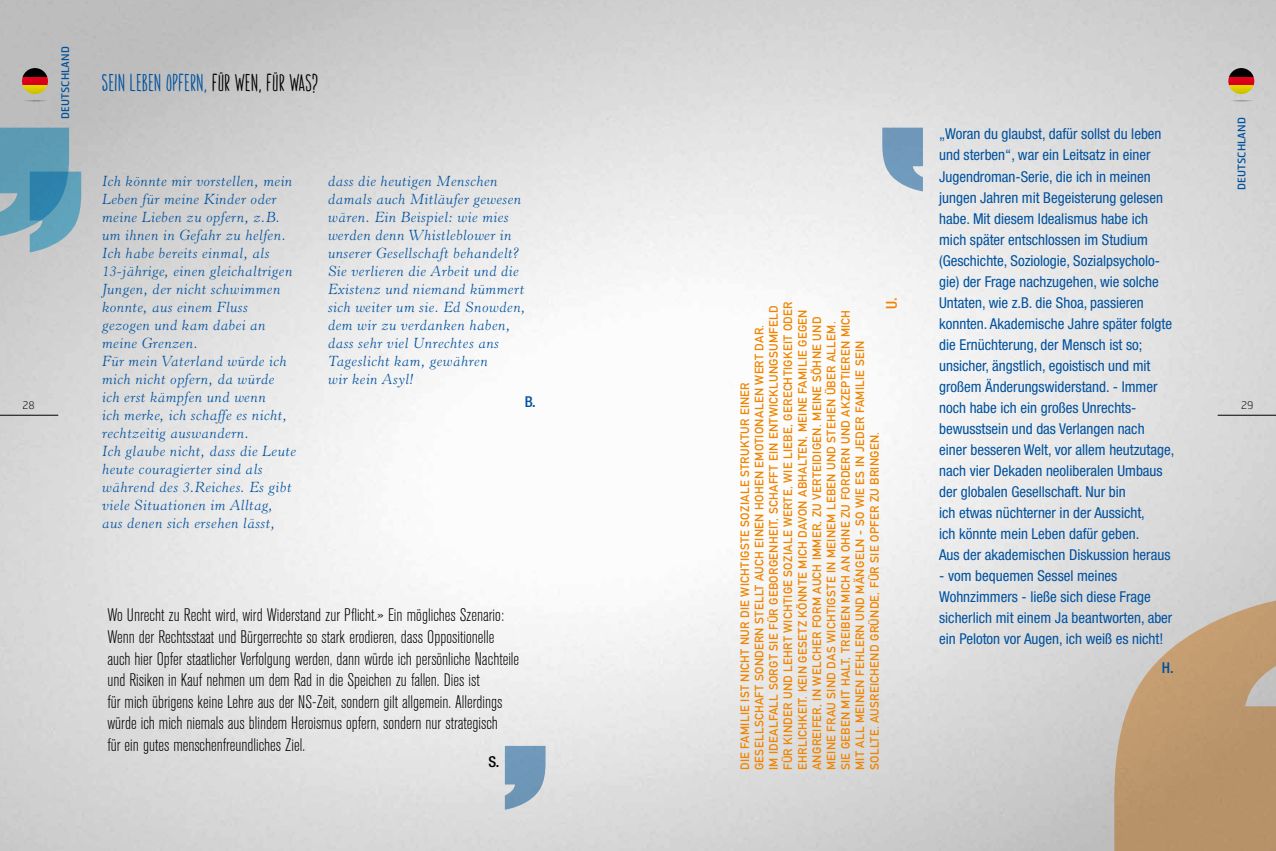
<style>
.page{position:relative;width:1276px;height:851px;background:#fff}
.page>*{position:absolute;margin:0;border:0;box-sizing:border-box;transform-origin:0 0}
.t1{font:700 22.5px "Amarelinha";letter-spacing:.04em;color:#00519e}
.t2{font:300 condensed 18px/21.6px "Akzidenz Grotesk BE";color:#000}
.t3{font:condensed 15px/21px "Helvetica Neue";color:#00519e}
.t4{font:italic 300 15px/18px "Horley Old Style";letter-spacing:.025em;color:#00519e}
.t5{font:500 condensed 15px "Helvetica Neue";color:#00519e}
.t6{font:500 condensed 15px "Helvetica Neue";color:#ef8400}
.t7{font:500 condensed 15px "Helvetica Neue";color:#000}
.t8{font:12px/14.4px "DIN Mittelschrift";letter-spacing:.025em;color:#ef8400}
.t9{font:10.5px "Hermes";letter-spacing:.135em;color:#00519e}
.t10{font:100 10.5px "Hermes";color:#000}
.s1{color:#000}
</style>
<div class="page">
<svg style="left:1114px;top:598px;width:162px;height:252px;background:#bfa180"></svg>
<svg style="left:0;top:128px;width:81px;height:124px;background:#6aa1b7"></svg>
<svg style="left:22px;top:68px;width:26px;height:9px"></svg>
<svg style="left:22px;top:85px;width:26px;height:9px"></svg>
<svg style="left:21px;top:99px;width:28px;height:3px"></svg>
<svg style="left:22px;top:68px;width:26px;height:26px"></svg>
<svg style="left:1228px;top:68px;width:26px;height:9px"></svg>
<svg style="left:1228px;top:85px;width:26px;height:9px"></svg>
<svg style="left:1227px;top:99px;width:28px;height:3px"></svg>
<svg style="left:1228px;top:68px;width:26px;height:26px"></svg>
<svg style="left:882px;top:128px;width:41px;height:63px;background:#86a7c3"></svg>
<svg style="left:505px;top:745px;width:40px;height:64px;background:#82a3bf"></svg>
<hr style="left:0;top:415px;width:58px;height:1px;background:#000">
<hr style="left:1217px;top:415px;width:59px;height:1px;background:#000">
<p class="t9" style="left:58px;top:119px;width:72px;rotate:-90deg">Deutschland</p>
<h1 class="t1" style="left:102px;top:70px;width:217px">SEIN LEBEN OPFERN, <span class="s1">FÜR WEN, FÜR WAS?</span></h1>
<p class="t9" style="left:1235px;top:190px;width:72px;rotate:-90deg">Deutschland</p>
<p class="t3" style="left:939px;top:123px;width:237px">„Woran du glaubst, dafür sollst du leben und sterben“, war ein Leitsatz in einer Jugendroman-Serie, die ich in meinen jungen Jahren mit Begeisterung gelesen habe. Mit diesem Idealismus habe ich mich später entschlossen im Studium (Geschichte, Soziologie, Sozialpsycholo&shy;gie) der Frage nachzugehen, wie solche Untaten, wie z.B. die Shoa, passieren konnten. Akademische Jahre später folgte die Ernüchterung, der Mensch ist so; unsicher, ängstlich, egoistisch und mit großem Änderungswiderstand. - Immer noch habe ich ein großes Unrechts&shy;bewusstsein und das Verlangen nach einer besseren Welt, vor allem heutzutage, nach vier Dekaden neoliberalen Umbaus der globalen Gesellschaft. Nur bin<br>ich etwas nüchterner in der Aussicht,<br>ich könnte mein Leben dafür geben.<br>Aus der akademischen Diskussion heraus</p>
<p class="t3" style="left:939px;top:564px;width:235px">- vom bequemen Sessel meines Wohnzimmers - ließe sich diese Frage sicherlich mit einem Ja beantworten, aber ein Peloton vor Augen, ich weiß es nicht!</p>
<p class="t5" style="left:1162px;top:659px;width:13px">H.</p>
<p class="t4" style="left:102px;top:172px;width:196px">Ich könnte mir vorstellen, mein<br>Leben für meine Kinder oder meine Lieben zu opfern, z.B. um ihnen in Gefahr zu helfen.<br>Ich habe bereits einmal, als<br>13-jährige, einen gleichaltrigen<br>Jungen, der nicht schwimmen konnte, aus einem Fluss gezogen und kam dabei an meine Grenzen.<br>Für mein Vaterland würde ich mich nicht opfern, da würde<br>ich erst kämpfen und wenn<br>ich merke, ich schaffe es nicht, rechtzeitig auswandern.<br>Ich glaube nicht, dass die Leute heute couragierter sind als während des 3.Reiches. Es gibt viele Situationen im Alltag, aus denen sich ersehen lässt,</p>
<p class="t4" style="left:328px;top:172px;width:199px">dass die heutigen Menschen damals auch Mitläufer gewesen wären. Ein Beispiel: wie mies werden denn Whistleblower in unserer Gesellschaft behandelt?<br>Sie verlieren die Arbeit und die<br>Existenz und niemand kümmert sich weiter um sie. Ed Snowden, dem wir zu verdanken haben, dass sehr viel Unrechtes ans<br>Tageslicht kam, gewähren<br>wir kein Asyl!</p>
<p class="t8" style="left:738px;top:770px;width:470px;rotate:-90deg">Die Familie ist nicht nur die wichtigste soziale Struktur einer Gesellschaft sondern stellt auch einen hohen emotionalen Wert dar.<br>Im Idealfall sorgt sie für Geborgenheit, schafft ein Entwicklungsumfeld für Kinder und lehrt wichtige soziale Werte, wie Liebe, Gerechtigkeit oder Ehrlichkeit. Kein Gesetz könnte mich davon abhalten, meine Familie gegen Angreifer, in welcher Form auch immer, zu verteidigen. Meine Söhne und meine Frau sind das wichtigste in meinem Leben und stehen über allem.<br>Sie geben mit Halt, treiben mich an ohne zu fordern und akzeptieren mich mit all meinen Fehlern und Mängeln - so wie es in jeder Familie sein sollte. Ausreichend Gründe, für sie Opfer zu bringen.</p>
<p class="t6" style="left:882px;top:309px;width:13px;rotate:-90deg">U.</p>
<p class="t5" style="left:525px;top:393px;width:13px">B.</p>
<p class="t10" style="left:22px;top:398px;width:14px">28</p>
<p class="t10" style="left:1241px;top:398px;width:14px">29</p>
<p class="t2" style="left:107px;top:604px;width:413px">Wo Unrecht zu Recht wird, wird Widerstand zur Pflicht.» Ein mögliches Szenario:<br>Wenn der Rechtsstaat und Bürgerrechte so stark erodieren, dass Oppositionelle auch hier Opfer staatlicher Verfolgung werden, dann würde ich persönliche Nachteile und Risiken in Kauf nehmen um dem Rad in die Speichen zu fallen. Dies ist<br>für mich übrigens keine Lehre aus der NS-Zeit, sondern gilt allgemein. Allerdings würde ich mich niemals aus blindem Heroismus opfern, sondern nur strategisch<br>für ein gutes menschenfreundliches Ziel.</p>
<p class="t7" style="left:488px;top:753px;width:12px">S.</p>
</div>
